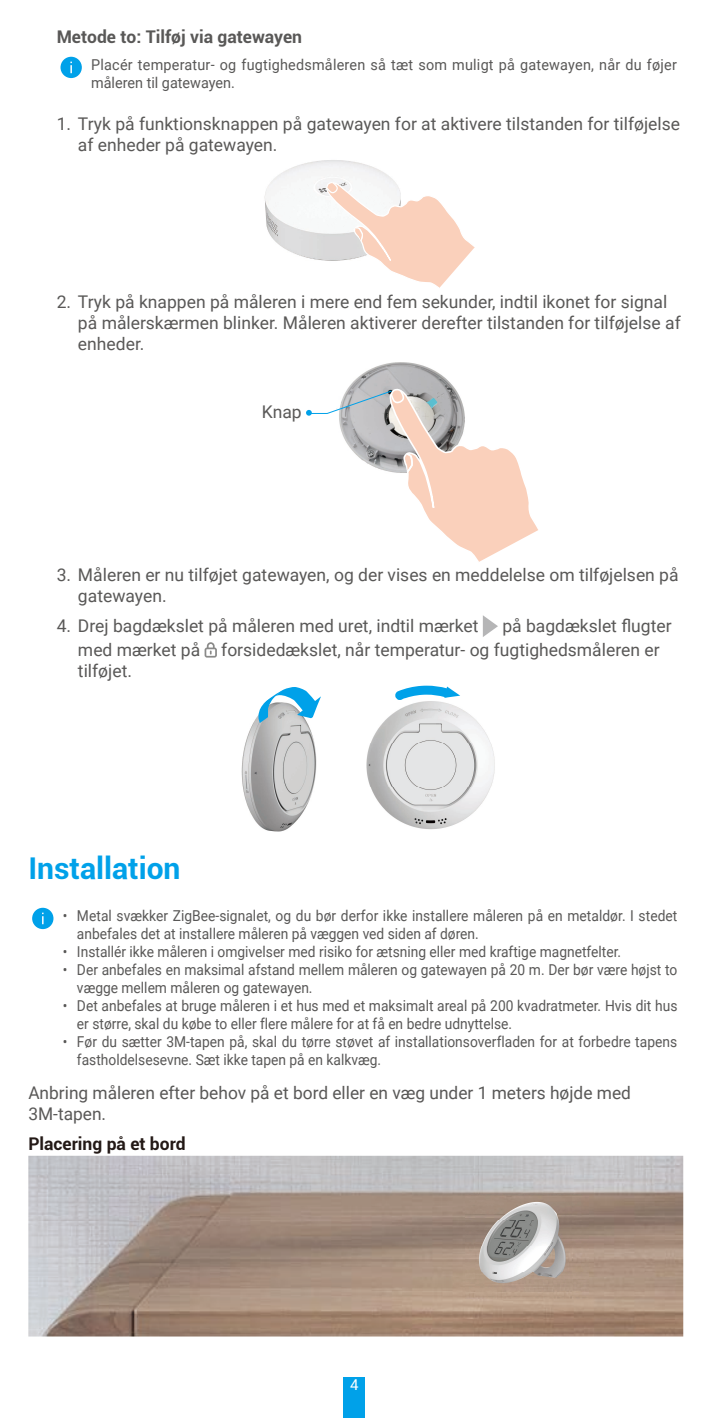
<style>
.page{position:relative;width:709px;height:1418px;background:#fff}
.page>*{position:absolute;margin:0;border:0;box-sizing:border-box;transform-origin:0 0}
.t1{font:700 30px "Roboto";color:#00a1e9}
.t2{font:17.5px/21px "Roboto";color:#595857}
.t3{font:700 17.5px "Roboto";color:#595857}
.t4{font:700 17.5px "Roboto";color:#231916}
.t5{font:15px/18px "Roboto";color:#595857;scale:.92 1}
.t6{font:15px/18px "Roboto";color:#595857;scale:.96 1}
.t7{font:15px "Roboto";color:#fff}
</style>
<div class="page">
<div style="left:344px;top:1376px;width:21px;height:41px;background:#00a1e9"></div>
<div style="left:60px;top:57px;width:22px;height:21px;background:#00a1e9;border-radius:50%"></div>
<svg style="left:70px;top:62px;width:2px;height:11px"></svg>
<img style="left:264px;top:160px;width:131px;height:101px">
<svg style="left:326px;top:182px;width:149px;height:106px"></svg>
<img style="left:349px;top:362px;width:105px;height:25px">
<svg style="left:306px;top:387px;width:232px;height:175px"></svg>
<svg style="left:483px;top:615px;width:15px;height:22px"></svg>
<svg style="left:204px;top:642px;width:13px;height:15px"></svg>
<img style="left:241px;top:716px;width:76px;height:115px">
<img style="left:366px;top:701px;width:129px;height:129px">
<svg style="left:395px;top:685px;width:65px;height:15px"></svg>
<svg style="left:258px;top:687px;width:63px;height:36px"></svg>
<div style="left:32px;top:907px;width:21px;height:22px;background:#00a1e9;border-radius:50%"></div>
<svg style="left:42px;top:912px;width:2px;height:12px"></svg>
<img style="left:28px;top:1155px;width:655px;height:181px">
<img style="left:466px;top:1194px;width:122px;height:104px">
<p class="t3" style="left:57px;top:25px;width:247px">Metode to: Tilføj via gatewayen</p>
<p class="t6" style="left:91px;top:55px;width:611px">Placér temperatur- og fugtighedsmåleren så tæt som muligt på gatewayen, når du føjer måleren til gatewayen.</p>
<p class="t2" style="left:78px;top:113px;width:603px;text-indent:-21px">1. Tryk på funktionsknappen på gatewayen for at aktivere tilstanden for tilføjelse af enheder på gatewayen.</p>
<p class="t2" style="left:78px;top:291px;width:604px;text-indent:-21px">2. Tryk på knappen på måleren i mere end fem sekunder, indtil ikonet for signal på målerskærmen blinker. Måleren aktiverer derefter tilstanden for tilføjelse af enheder.</p>
<p class="t2" style="left:262px;top:400px;width:41px">Knap</p>
<p class="t2" style="left:78px;top:563px;width:602px;text-indent:-21px">3. Måleren er nu tilføjet gatewayen, og der vises en meddelelse om tilføjelsen på gatewayen.</p>
<p class="t2" style="left:57px;top:615px;width:423px">4. Drej bagdækslet på måleren med uret, indtil mærket</p>
<p class="t2" style="left:78px;top:614px;width:595px;line-height:23.2px;text-indent:424px">på bagdækslet flugter med mærket på forsidedækslet, når temperatur- og fugtighedsmåleren er</p>
<p class="t2" style="left:78px;top:659px;width:55px">tilføjet.</p>
<h1 class="t1" style="left:28px;top:847px;width:154px">Installation</h1>
<p class="t5" style="left:77px;top:905px;width:654px;text-indent:-14px">• Metal svækker ZigBee-signalet, og du bør derfor ikke installere måleren på en metaldør. I stedet anbefales det at installere måleren på væggen ved siden af døren.</p>
<p class="t5" style="left:63px;top:941px;width:608px">• Installér ikke måleren i omgivelser med risiko for ætsning eller med kraftige magnetfelter.</p>
<p class="t5" style="left:77px;top:959px;width:654px;text-indent:-14px">• Der anbefales en maksimal afstand mellem måleren og gatewayen på 20 m. Der bør være højst to vægge mellem måleren og gatewayen.</p>
<p class="t5" style="left:77px;top:995px;width:654px;text-indent:-14px">• Det anbefales at bruge måleren i et hus med et maksimalt areal på 200 kvadratmeter. Hvis dit hus er større, skal du købe to eller flere målere for at få en bedre udnyttelse.</p>
<p class="t5" style="left:77px;top:1031px;width:654px;text-indent:-14px">• Før du sætter 3M-tapen på, skal du tørre støvet af installationsoverfladen for at forbedre tapens fastholdelsesevne. Sæt ikke tapen på en kalkvæg.</p>
<p class="t2" style="left:28px;top:1081px;width:604px">Anbring måleren efter behov på et bord eller en væg under 1 meters højde med<br>3M-tapen.</p>
<p class="t4" style="left:28px;top:1131px;width:159px">Placering på et bord</p>
<p class="t7" style="left:350px;top:1373px;width:10px">4</p>
</div>
